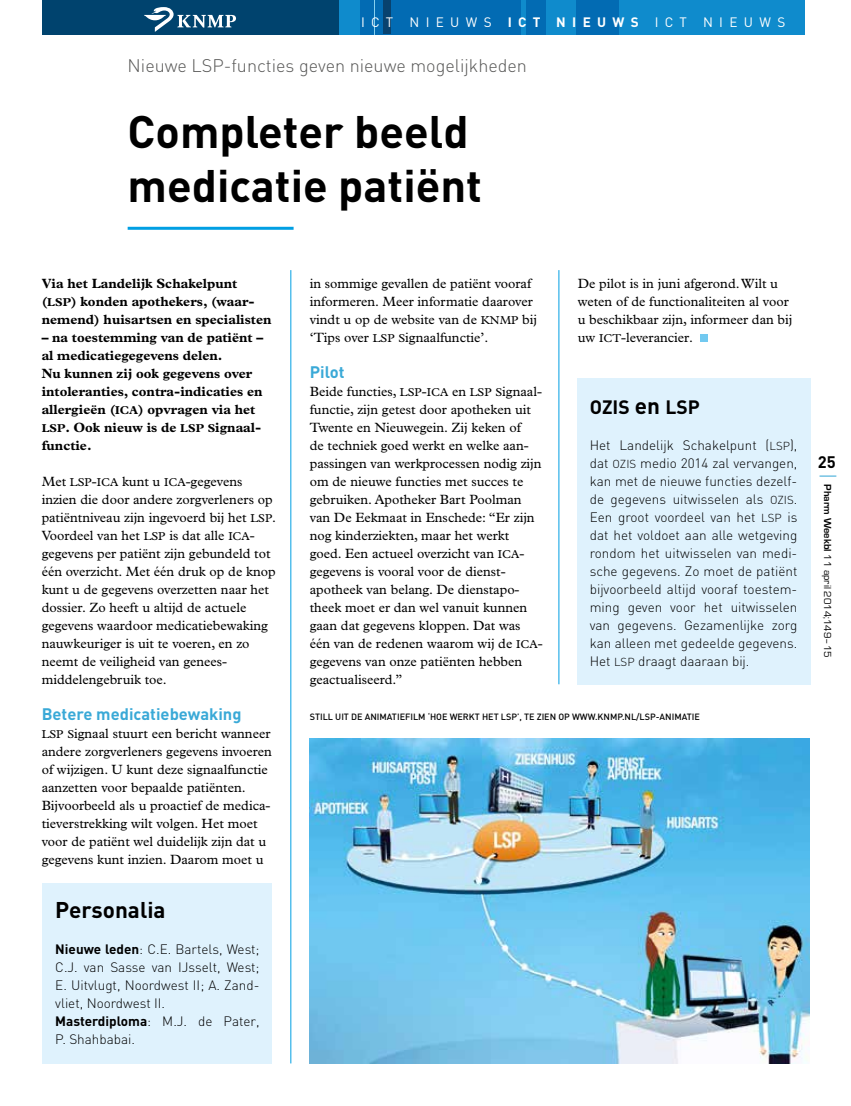
<style>
.page{position:relative;width:851px;height:1106px;background:#fff}
.page>*{position:absolute;margin:0;border:0;box-sizing:border-box;transform-origin:0 0}
.t1{font:700 45px/54px "DIN";color:#000}
.t2{font:700 22.5px "DIN";color:#000}
.t3{font:19.2px "DIN Bold SC850";color:#000}
.t4{font:300 18px "DIN";color:#575756}
.t5{font:700 16.5px "DIN";color:#3aa9d7}
.t6{font:700 16.5px "DIN";color:#000}
.t7{font:13.5px/18px "Plantin Std";color:#000}
.t8{font:300 13.5px/18px "DIN";color:#000;text-align:justify}
.t9{font:700 13.5px/18px "Plantin Std";color:#000}
.t10{font:13.5px "DIN";letter-spacing:.47em;color:#fff}
.t11{font:10.5px "Eurostile";color:#000}
.t12{font:500 9px "DIN";color:#000}
.s1{font-weight:700}
.s2{font-family:"Plantin Std Bold SC850";font-weight:400;font-size:11.55px}
.s3{font-family:"Plantin Std SC850";font-size:11.55px}
.s4{font-family:"Plantin Std SC850"}
.s5{font-family:"DIN";font-weight:700;font-size:22.5px}
.s6{font-family:"DIN Light SC850";font-weight:400;font-size:11.55px}
.s7{font-family:"DIN Light SC850";font-weight:400}
.s8{font-family:"DIN";font-weight:300;font-size:19.5px;color:#3aa9d7}
</style>
<div class="page">
<div style="left:616px;top:0;width:188px;height:34px;background:#0f8bcc"></div>
<div style="left:360px;top:0;width:258px;height:34px;background:#026bb3"></div>
<div style="left:338px;top:0;width:22px;height:34px;background:#0f8bcc"></div>
<div style="left:383px;top:0;width:7px;height:34px;background:#08426f"></div>
<div style="left:546px;top:0;width:30px;height:34px;background:#0f8bcc"></div>
<hr style="left:521px;top:0;width:4px;height:34px;background:#0f8bcc">
<hr style="left:374px;top:0;width:1px;height:34px;background:#86d0ef">
<div style="left:42px;top:0;width:296px;height:34px;background:#00436e"></div>
<svg style="left:144px;top:7px;width:92px;height:25px"></svg>
<div style="left:577px;top:378px;width:233px;height:306px;background:#dff2fd"></div>
<hr style="left:290px;top:270px;width:1px;height:793px;background:#009fe3">
<hr style="left:558px;top:270px;width:1px;height:414px;background:#009fe3">
<div style="left:699px;top:334px;width:8px;height:8px;background:#72c9f0"></div>
<div style="left:43px;top:883px;width:229px;height:180px;background:#dff2fd"></div>
<hr style="left:128px;top:227px;width:165px;height:3px;background:#009fe3">
<img style="left:310px;top:738px;width:499px;height:325px">
<p class="t10" style="left:361px;top:14px;width:425px">ICT NIEUWS <span class="s1">ICT NIEUWS</span> ICT NIEUWS</p>
<h3 class="t4" style="left:128px;top:54px;width:401px">Nieuwe LSP-functies geven nieuwe mogelijkheden</h3>
<h1 class="t1" style="left:128px;top:103px;width:356px">Completer beeld medicatie patiënt</h1>
<p class="t9" style="left:42px;top:274px;width:231px">Via het Landelijk Schakelpunt (<span class="s2">LSP</span>) konden apothekers, (waar&shy;nemend) huisartsen en specialisten</p>
<p class="t9" style="left:42px;top:328px;width:223px">– na toestemming van de patiënt – al medicatiegegevens delen.<br>Nu kunnen zij ook gegevens over intoleranties, contra-indicaties en allergieën (<span class="s2">ICA</span>) opvragen via het<br><span class="s2">LSP</span>. Ook nieuw is de <span class="s2">LSP S</span>ignaal&shy;functie.</p>
<p class="t7" style="left:42px;top:473px;width:236px">Met <span class="s3">LSP</span><span class="s4">-</span><span class="s3">ICA</span> kunt u <span class="s3">ICA</span>-gegevens inzien die door andere zorgverleners op patiëntniveau zijn ingevoerd bij het <span class="s3">LSP</span>.<br>Voordeel van het <span class="s3">LSP</span> is dat alle <span class="s3">ICA&shy;</span>gegevens per patiënt zijn gebundeld tot één overzicht. Met één druk op de knop kunt u de gegevens overzetten naar het dossier. Zo heeft u altijd de actuele gegevens waardoor medicatiebewaking nauwkeuriger is uit te voeren, en zo neemt de veiligheid van genees&shy;middelengebruik toe.</p>
<p class="t5" style="left:42px;top:703px;width:201px">Betere medicatiebewaking</p>
<p class="t7" style="left:42px;top:725px;width:232px"><span class="s3">LSP S</span>ignaal stuurt een bericht wanneer andere zorgverleners gegevens invoeren of wijzigen. U kunt deze signaalfunctie aanzetten voor bepaalde patiënten.<br>Bijvoorbeeld als u proactief de medica&shy;tieverstrekking wilt volgen. Het moet voor de patiënt wel duidelijk zijn dat u gegevens kunt inzien. Daarom moet u</p>
<h2 class="t2" style="left:55px;top:895px;width:112px">Personalia</h2>
<p class="t8" style="left:55px;top:940px;width:206px;text-align:left"><span class="s1">Nieuwe leden</span>: C.E. Bartels, West;<br>C.J. van Sasse van IJsselt, West;<br>E. Uitvlugt, Noordwest II; A. Zand&shy;vliet, Noordwest II.<br><span class="s1">Masterdiploma</span>: M.J. de Pater,<br>P. Shahbabai.</p>
<p class="t7" style="left:310px;top:275px;width:229px">in sommige gevallen de patiënt vooraf informeren. Meer informatie daarover vindt u op de website van de <span class="s3">KNMP</span> bij ‘Tips over <span class="s3">LSP S</span>ignaalfunctie’.</p>
<p class="t5" style="left:310px;top:361px;width:36px">Pilot</p>
<p class="t7" style="left:310px;top:383px;width:234px">Beide functies, <span class="s3">LSP</span><span class="s4">-</span><span class="s3">ICA</span> en <span class="s3">LSP S</span>ignaal&shy;functie, zijn getest door apotheken uit Twente en Nieuwegein. Zij keken of<br>de techniek goed werkt en welke aan&shy;passingen van werkprocessen nodig zijn om de nieuwe functies met succes te gebruiken. Apotheker Bart Poolman van De Eekmaat in Enschede: “Er zijn nog kinderziekten, maar het werkt goed. Een actueel overzicht van <span class="s3">ICA&shy;</span>gegevens is vooral voor de dienst&shy;apotheek van belang. De dienstapo&shy;theek moet er dan wel vanuit kunnen gaan dat gegevens kloppen. Dat was één van de redenen waarom wij de <span class="s3">ICA&shy;</span>gegevens van onze patiënten hebben geactualiseerd.”</p>
<p class="t7" style="left:577px;top:275px;width:216px">De pilot is in juni afgerond. Wilt u weten of de functionaliteiten al voor u beschikbaar zijn, informeer dan bij uw <span class="s3">ICT</span>-leverancier.</p>
<h3 class="t3" style="left:589px;top:395px;width:111px">OZIS <span class="s5">en</span> LSP</h3>
<p class="t8" style="left:589px;top:436px;width:209px">Het Landelijk Schakelpunt (<span class="s6">LSP</span><span class="s7">), </span>dat <span class="s6">OZIS</span> medio 2014 zal vervangen, kan met de nieuwe functies dezelf&shy;de gegevens uitwisselen als <span class="s6">OZIS</span>.<br>Een groot voordeel van het <span class="s6">LSP</span> is dat het voldoet aan alle wetgeving rondom het uitwisselen van medi&shy;sche gegevens. Zo moet de patiënt bijvoorbeeld altijd vooraf toestem&shy;ming geven voor het uitwisselen van gegevens. Gezamenlijke zorg kan alleen met gedeelde gegevens.<br>Het <span class="s6">LSP</span> draagt daaraan bij.</p>
<p class="t12" style="left:310px;top:711px;width:391px">STILL UIT DE ANIMATIEFILM ‘HOE WERKT HET LSP’, TE ZIEN OP WWW.KNMP.NL/LSP-ANIMATIE</p>
<p class="t6" style="left:817px;top:451px;width:19px">25</p>
<p class="t11" style="left:833px;top:473px;width:186px;rotate:90deg"><span class="s8">|</span> <span class="s1">Pharm Weekbl</span> 11 april 2014;149–15</p>
</div>
